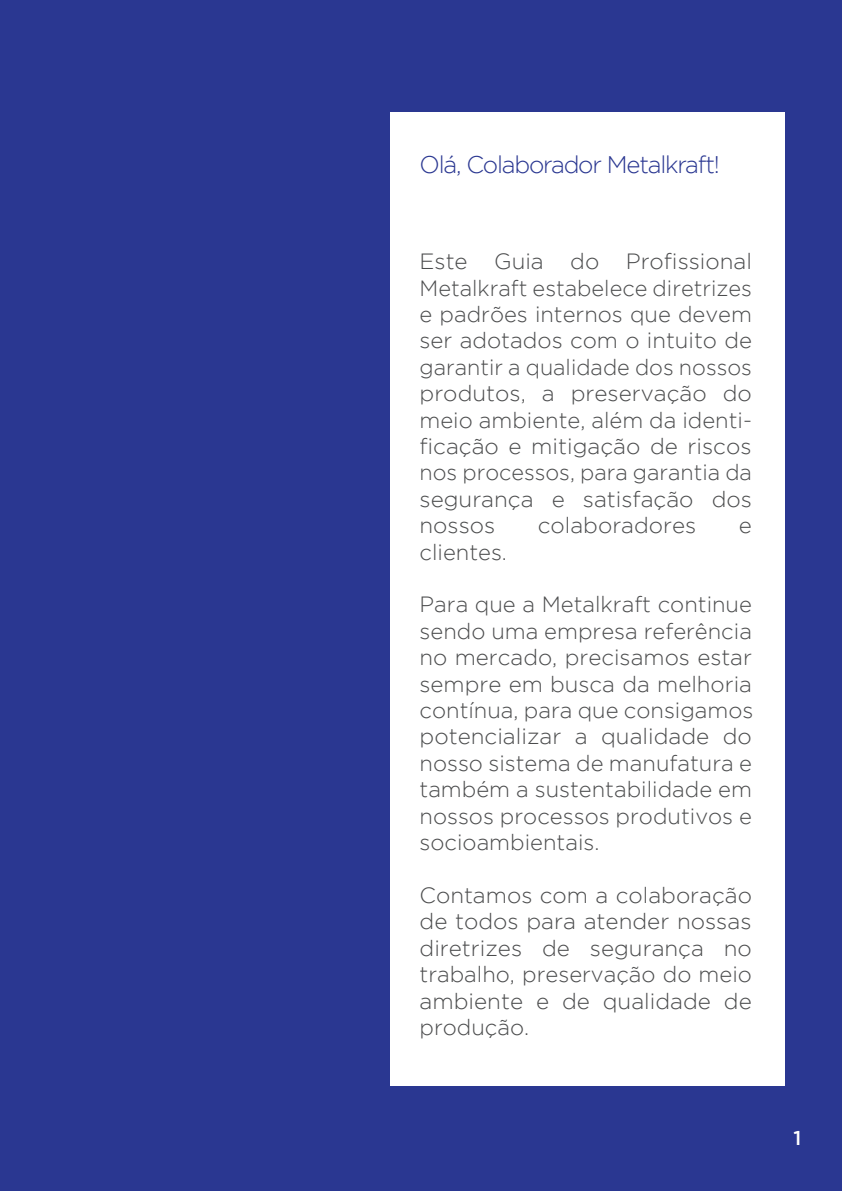
<style>
.page{position:relative;width:842px;height:1191px;background:#2a3791}
.page>*{position:absolute;margin:0;border:0;box-sizing:border-box;transform-origin:0 0}
.t1{font:300 24px "Gotham";letter-spacing:-.05em;color:#2a3791}
.t2{font:300 22px/26.4px "Gotham";color:#4b4c4d;text-align:justify}
.t3{font:500 20px "Gotham";color:#fff}
</style>
<div class="page">
<div style="left:390px;top:112px;width:394px;height:974px;background:#fff"></div>
<p class="t1" style="left:419px;top:151px;width:302px">Olá, Colaborador Metalkraft!</p>
<p class="t2" style="left:419px;top:248px;width:334px">Este Guia do Profissional Metalkraft estabelece diretrizes e padrões internos que devem ser adotados com o intuito de garantir a qualidade dos nossos produtos, a preservação do meio ambiente, além da identi&shy;ficação e mitigação de riscos nos processos, para garantia da segurança e satisfação dos nossos</p>
<p class="t2" style="left:538px;top:512px;width:160px">colaboradores</p>
<p class="t2" style="left:739px;top:512px;width:15px">e</p>
<p class="t2" style="left:419px;top:538px;width:89px">clientes.</p>
<p class="t2" style="left:419px;top:591px;width:335px">Para que a Metalkraft continue sendo uma empresa referência no mercado, precisamos estar sempre em busca da melhoria contínua, para que consigamos potencializar a qualidade do nosso sistema de manufatura e também a sustentabilidade em nossos processos produtivos e socioambientais.</p>
<p class="t2" style="left:419px;top:881px;width:334px">Contamos com a colaboração de todos para atender nossas diretrizes de segurança no trabalho, preservação do meio ambiente e de qualidade de produção.</p>
<p class="t3" style="left:793px;top:1127px;width:9px">1</p>
</div>
